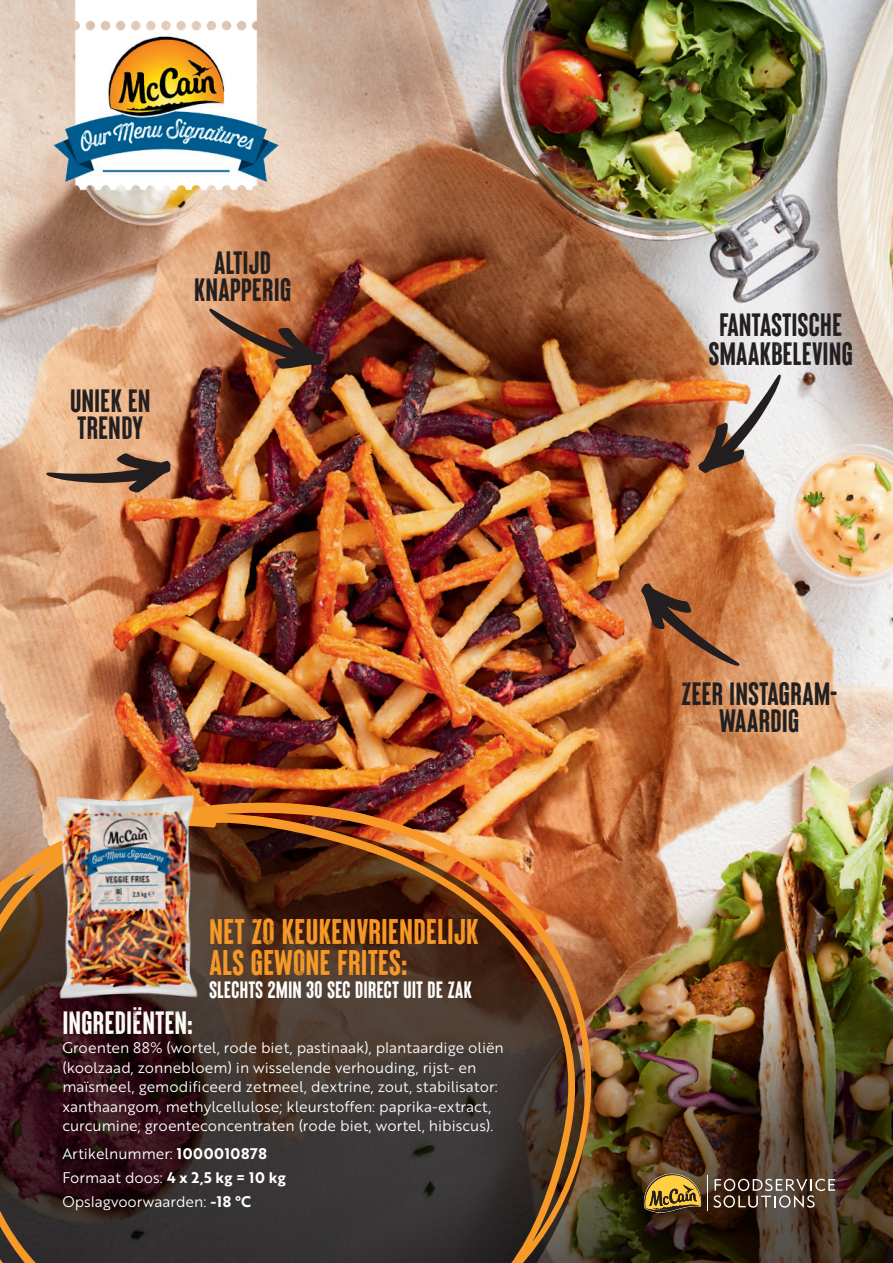
<style>
.page{position:relative;width:893px;height:1263px;background:#fff}
.page>*{position:absolute;margin:0;border:0;box-sizing:border-box;transform-origin:0 0}
.t1{font:35.7px/31.5px "Brixton Lead Vector";color:#f79927}
.t2{font:32.4px/27px "Brixton Lead Vector";color:#231f20;text-align:center}
.t3{font:32.4px "Brixton Lead Vector";color:#fcfbf5}
.t4{font:23.7px "Brixton Lead Vector";color:#fff}
.t5{font:15px/19.5px "Brother 1816 Book";color:#fff}
.s1{font-family:"Brother 1816 Bold"}
</style>
<div class="page">
<img style="left:0;top:0;width:893px;height:819px">
<img style="left:605px;top:819px;width:288px;height:93px">
<img style="left:605px;top:912px;width:288px;height:351px">
<svg style="left:714px;top:1179px;width:121px;height:29px;background:#6d5d52"></svg>
<hr style="left:707px;top:1175px;width:1px;height:36px;background:#fff">
<svg style="left:644px;top:1174px;width:57px;height:39px;background:#9d7f35"></svg>
<img style="left:0;top:787px;width:605px;height:476px">
<img style="left:209px;top:309px;width:115px;height:60px">
<svg style="left:641px;top:583px;width:99px;height:83px;background:#a35f35"></svg>
<svg style="left:698px;top:374px;width:83px;height:99px"></svg>
<img style="left:46px;top:0;width:240px;height:196px">
<img style="left:54px;top:786px;width:147px;height:223px">
<svg style="left:46px;top:453px;width:124px;height:40px;background:#a57f62"></svg>
<h2 class="t2" style="left:70px;top:386px;width:82px;text-align:left">UNIEK EN<br>TRENDY</h2>
<h2 class="t2" style="left:194px;top:249px;width:99px">ALTIJD<br>KNAPPERIG</h2>
<h1 class="t1" style="left:209px;top:915px;width:271px">NET ZO KEUKENVRIENDELIJK<br>ALS GEWONE FRITES:</h1>
<h3 class="t4" style="left:209px;top:976px;width:264px">SLECHTS 2MIN 30 SEC DIRECT UIT DE ZAK</h3>
<h2 class="t3" style="left:62px;top:1005px;width:132px">INGREDIËNTEN:</h2>
<p class="t5" style="left:62px;top:1037px;width:443px">Groenten 88% (wortel, rode biet, pastinaak), plantaardige oliën (koolzaad, zonnebloem) in wisselende verhouding, rijst- en maïsmeel, gemodificeerd zetmeel, dextrine, zout, stabilisator: xanthaangom, methylcellulose; kleurstoffen: paprika-extract, curcumine; groenteconcentraten (rode biet, wortel, hibiscus).</p>
<p class="t5" style="left:62px;top:1141px;width:225px;line-height:23.7px">Artikelnummer: <span class="s1">1000010878<br></span>Formaat doos: <span class="s1">4 x 2,5 kg = 10 kg<br></span>Opslagvoorwaarden: <span class="s1">-18 °C</span></p>
<h2 class="t2" style="left:708px;top:310px;width:146px;line-height:28.5px">FANTASTISCHE<br>SMAAKBELEVING</h2>
<h2 class="t2" style="left:681px;top:680px;width:164px">ZEER INSTAGRAM-<br>WAARDIG</h2>
</div>
